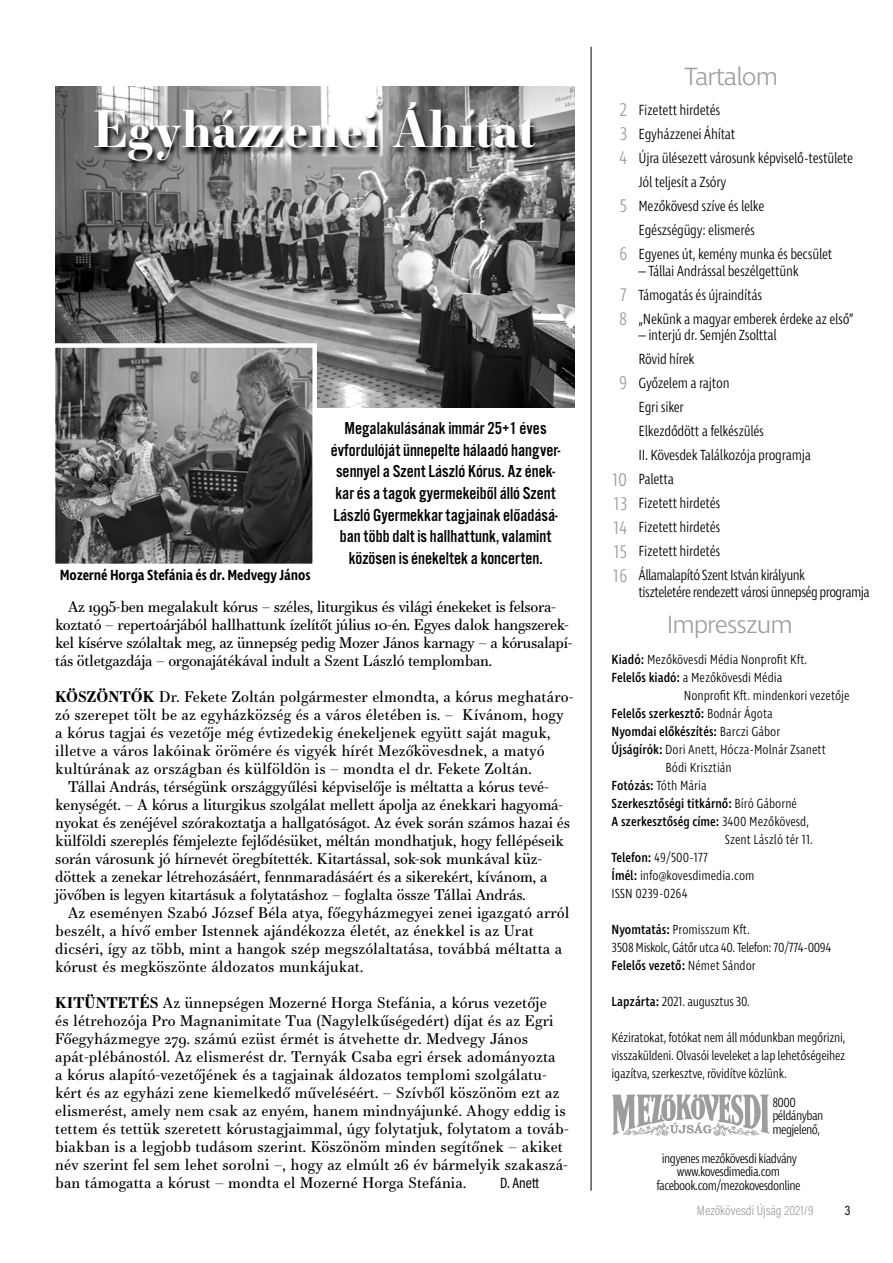
<style>
.page{position:relative;width:893px;height:1263px;background:#fff}
.page>*{position:absolute;margin:0;border:0;box-sizing:border-box;transform-origin:0 0}
.t1{font:700 49.5px "Essonnes Display";color:#fff}
.t2{font:300 25.5px "Ingra";letter-spacing:-.04em;color:#9d9d9c}
.t3{font:300 18.75px/24px "Ingra Cd";color:#9d9d9c;text-align:justify}
.t4{font:18px/21.6px "Alternate Got No 3 D";color:#000;text-align:center}
.t5{font:15px/18px "Essonnes Text";color:#000}
.t6{font:300 15px/24px "Ingra Cd";letter-spacing:-.02em;color:#000}
.t7{font:15px/18px "Essonnes Text";letter-spacing:-.02em;color:#000}
.t8{font:300 15px "Ingra Cd";letter-spacing:-.04em;color:#000}
.t9{font:600 15px "Ingra Cd";letter-spacing:-.01em;color:#000}
.t10{font:15px "Acumin Pro Cond";color:#000}
.t11{font:300 13.5px/18px "Ingra Cd";letter-spacing:-.02em;color:#000}
.t12{font:300 13.5px "Ingra Cd";color:#000}
.t13{font:500 13.5px "Ingra Cd";color:#000}
.t14{font:300 13.5px/13.5px "Ingra Cd";letter-spacing:-.04em;color:#000}
.t15{font:300 13.5px "Acumin Pro Cond";color:#9d9d9c}
.t16{font:13.5px "Acumin Pro Cond";color:#000}
.s1{font-weight:700}
.s2{font-weight:500}
.s3{font-weight:300}
</style>
<div class="page">
<img style="left:55px;top:86px;width:519px;height:321px">
<hr style="left:591px;top:47px;width:1px;height:1144px;background:#000">
<svg style="left:612px;top:1094px;width:157px;height:42px"></svg>
<svg style="left:93px;top:102px;width:449px;height:67px;background:#838383"></svg>
<img style="left:56px;top:348px;width:256px;height:215px">
<div style="left:51px;top:343px;width:266px;height:225px;border:4px solid #fff"></div>
<h1 class="t1" style="left:93px;top:94px;width:444px">Egyházzenei Áhítat</h1>
<p class="t4" style="left:331px;top:418px;width:231px">Megalakulásának immár 25+1 éves évfordulóját ünnepelte hálaadó hangver&shy;sennyel a Szent László Kórus. Az ének&shy;kar és a tagok gyermekeiből álló Szent László Gyermekkar tagjainak előadásá&shy;ban több dalt is hallhattunk, valamint közösen is énekeltek a koncerten.</p>
<p class="t7" style="left:55px;top:597px;width:519px;text-indent:13px">Az 1995-ben megalakult kórus – széles, liturgikus és világi énekeket is felsora&shy;koztató – repertoárjából hallhattunk ízelítőt július 10-én. Egyes dalok hangszerek&shy;kel kísérve szólaltak meg, az ünnepség pedig Mozer János karnagy – a kórusalapí&shy;tás ötletgazdája – orgonajátékával indult a Szent László templomban.</p>
<p class="t5" style="left:55px;top:687px;width:520px"><span class="s1">KÖSZÖNTŐK</span> Dr. Fekete Zoltán polgármester elmondta, a kórus meghatáro-</p>
<p class="t5" style="left:55px;top:705px;width:510px">zó szerepet tölt be az egyházközség és a város életében is. – Kívánom, hogy</p>
<p class="t5" style="left:55px;top:723px;width:497px">a kórus tagjai és vezetője még évtizedekig énekeljenek együtt saját maguk,</p>
<p class="t5" style="left:55px;top:741px;width:491px">illetve a város lakóinak örömére és vigyék hírét Mezőkövesdnek, a matyó</p>
<p class="t5" style="left:55px;top:759px;width:478px">kultúrának az országban és külföldön is – mondta el dr. Fekete Zoltán.</p>
<p class="t5" style="left:68px;top:777px;width:482px">Tállai András, térségünk országgyűlési képviselője is méltatta a kórus tevé-</p>
<p class="t5" style="left:55px;top:795px;width:509px">kenységét. – A kórus a liturgikus szolgálat mellett ápolja az énekkari hagyomá-</p>
<p class="t5" style="left:55px;top:813px;width:516px">nyokat és zenéjével szórakoztatja a hallgatóságot. Az évek során számos hazai és</p>
<p class="t5" style="left:55px;top:831px;width:510px">külföldi szereplés fémjelezte fejlődésüket, méltán mondhatjuk, hogy fellépéseik</p>
<p class="t5" style="left:55px;top:849px;width:488px">során városunk jó hírnevét öregbítették. Kitartással, sok-sok munkával küz-</p>
<p class="t5" style="left:55px;top:867px;width:494px">döttek a zenekar létrehozásáért, fennmaradásáért és a sikerekért, kívánom, a</p>
<p class="t5" style="left:55px;top:885px;width:472px">jövőben is legyen kitartásuk a folytatáshoz – foglalta össze Tállai András.</p>
<p class="t5" style="left:68px;top:903px;width:503px">Az eseményen Szabó József Béla atya, főegyházmegyei zenei igazgató arról</p>
<p class="t5" style="left:55px;top:921px;width:480px">beszélt, a hívő ember Istennek ajándékozza életét, az énekkel is az Urat</p>
<p class="t5" style="left:55px;top:939px;width:508px">dicséri, így az több, mint a hangok szép megszólaltatása, továbbá méltatta a</p>
<p class="t5" style="left:55px;top:957px;width:310px">kórust és megköszönte áldozatos munkájukat.</p>
<p class="t5" style="left:55px;top:993px;width:515px"><span class="s1">KITÜNTETÉS</span> Az ünnepségen Mozerné Horga Stefánia, a kórus vezetője<br>és létrehozója Pro Magnanimitate Tua (Nagylelkűségedért) díjat és az Egri Főegyházmegye 279. számú ezüst érmét is átvehette dr. Medvegy János apát-plébánostól. Az elismerést dr. Ternyák Csaba egri érsek adományozta<br>a kórus alapító-vezetőjének és a tagjainak áldozatos templomi szolgálatu&shy;kért és az egyházi zene kiemelkedő műveléséért. – Szívből köszönöm ezt az elismerést, amely nem csak az enyém, hanem mindnyájunké. Ahogy eddig is tettem és tettük szeretett kórustagjaimmal, úgy folytatjuk, folytatom a továb&shy;biakban is a legjobb tudásom szerint. Köszönöm minden segítőnek – akiket név szerint fel sem lehet sorolni –, hogy az elmúlt 26 év bármelyik szakaszá&shy;ban támogatta a kórust – mondta el Mozerné Horga Stefánia.</p>
<p class="t9" style="left:60px;top:565px;width:252px">Mozerné Horga Stefánia és dr. Medvegy János</p>
<p class="t10" style="left:500px;top:1173px;width:40px">D. Anett</p>
<p class="t3" style="left:619px;top:99px;width:10px">2<br>3<br>4</p>
<p class="t3" style="left:620px;top:195px;width:9px">5</p>
<p class="t3" style="left:619px;top:235px;width:10px;line-height:40.5px">6<br>7</p>
<p class="t3" style="left:619px;top:308px;width:10px">8</p>
<p class="t3" style="left:619px;top:372px;width:10px">9</p>
<p class="t3" style="left:613px;top:468px;width:16px">10<br>13<br>14<br>15<br>16</p>
<h2 class="t2" style="left:685px;top:61px;width:95px">Tartalom</h2>
<p class="t6" style="left:638px;top:99px;width:216px">Fizetett hirdetés<br>Egyházzenei Áhítat<br>Újra ülésezett városunk képviselő-testülete<br>Jól teljesít a Zsóry<br>Mezőkövesd szíve és lelke<br>Egészségügy: elismerés<br>Egyenes út, kemény munka és becsület</p>
<p class="t6" style="left:638px;top:260px;width:217px">– Tállai Andrással beszélgettünk<br>Támogatás és újraindítás<br>„Nekünk a magyar emberek érdeke az első”</p>
<p class="t6" style="left:638px;top:324px;width:174px">– interjú dr. Semjén Zsolttal<br>Rövid hírek<br>Győzelem a rajton<br>Egri siker<br>Elkezdődött a felkészülés<br>II. Kövesdek Találkozója programja<br>Paletta<br>Fizetett hirdetés<br>Fizetett hirdetés<br>Fizetett hirdetés<br>Államalapító Szent István királyunk</p>
<p class="t8" style="left:638px;top:583px;width:233px">tiszteletére rendezett városi ünnepség programja</p>
<h2 class="t2" style="left:667px;top:608px;width:127px">Impresszum</h2>
<p class="t12" style="left:612px;top:651px;width:197px"><span class="s2">Kiadó:</span> Mezőkövesdi Média Nonprofit Kft.</p>
<p class="t12" style="left:612px;top:669px;width:172px"><span class="s2">Felelős kiadó:</span> a Mezőkövesdi Média</p>
<p class="t12" style="left:684px;top:687px;width:167px">Nonprofit Kft. mindenkori vezetője</p>
<p class="t13" style="left:612px;top:705px;width:163px">Felelős szerkesztő: <span class="s3">Bodnár Ágota</span></p>
<p class="t13" style="left:612px;top:723px;width:170px">Nyomdai előkészítés: <span class="s3">Barczi Gábor</span></p>
<p class="t12" style="left:612px;top:741px;width:216px"><span class="s2">Újságírók:</span> Dori Anett, Hócza-Molnár Zsanett</p>
<p class="t12" style="left:666px;top:759px;width:68px">Bódi Krisztián</p>
<p class="t12" style="left:612px;top:777px;width:97px"><span class="s2">Fotózás:</span> Tóth Mária</p>
<p class="t13" style="left:612px;top:795px;width:187px">Szerkesztőségi titkárnő: <span class="s3">Bíró Gáborné</span></p>
<p class="t13" style="left:612px;top:813px;width:199px">A szerkesztőség címe: <span class="s3">3400 Mezőkövesd,</span></p>
<p class="t12" style="left:725px;top:831px;width:90px">Szent László tér 11.</p>
<p class="t11" style="left:612px;top:849px;width:98px"><span class="s2">Telefon:</span> 49/500-177</p>
<p class="t12" style="left:612px;top:867px;width:144px"><span class="s2">Ímél:</span> info@kovesdimedia.com</p>
<p class="t12" style="left:612px;top:885px;width:78px">ISSN 0239-0264</p>
<p class="t11" style="left:612px;top:921px;width:221px"><span class="s2">Nyomtatás:</span> Promisszum Kft.<br>3508 Miskolc, Gátőr utca 40. Telefon: 70/774-0094<br><span class="s2">Felelős vezető:</span> Német Sándor</p>
<p class="t11" style="left:612px;top:993px;width:140px"><span class="s2">Lapzárta:</span> 2021. augusztus 30.</p>
<p class="t11" style="left:612px;top:1029px;width:235px;text-align:justify">Kéziratokat, fotókat nem áll módunkban megőrizni, visszaküldeni. Olvasói leveleket a lap lehetőségeihez igazítva, szerkesztve, rövidítve közlünk.</p>
<p class="t14" style="left:772px;top:1096px;width:53px">8000 példányban megjelenő,</p>
<p class="t14" style="left:656px;top:1152px;width:146px;text-align:center">ingyenes mezőkövesdi kiadvány www.kovesdimedia.com facebook.com/mezokovesdonline</p>
<p class="t15" style="left:697px;top:1202px;width:118px">Mezőkövesdi Újság 2021/9</p>
<p class="t16" style="left:845px;top:1202px;width:7px">3</p>
</div>
